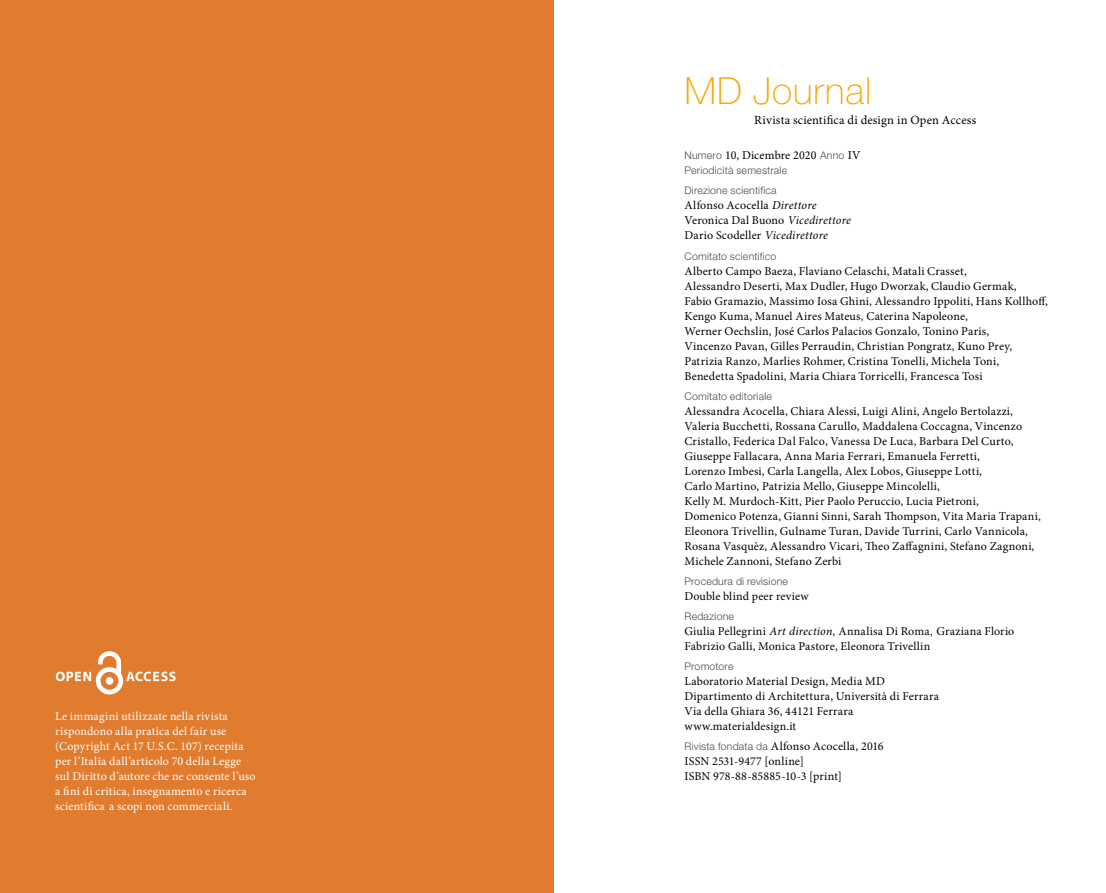
<style>
.page{position:relative;width:1106px;height:893px;background:#fff}
.page>*{position:absolute;margin:0;border:0;box-sizing:border-box;transform-origin:0 0}
.t1{font:100 37.35px "Helvetica Neue";letter-spacing:.025em;color:#f7a600;scale:1.05 1}
.t2{font:12.45px "Minion Pro";letter-spacing:.015em;color:#000}
.t3{font:12px/15px "Minion Pro";letter-spacing:.015em;color:#000}
.t4{font:12px/15px "Minion Pro";letter-spacing:.015em;color:#fff}
.t5{font:300 10.5px/20.1px "Helvetica Neue";letter-spacing:.02em;color:#4a4a49}
.s1{font-family:"Helvetica Neue";font-weight:300;font-size:10.5px;color:#4a4a49}
.s2{font-style:italic}
.s3{font-family:"Helvetica Neue";font-weight:300}
</style>
<div class="page">
<div style="left:0;top:0;width:553px;height:893px;background:#e17b2e"></div>
<svg style="left:56px;top:651px;width:120px;height:43px"></svg>
<div style="left:106px;top:677px;width:7px;height:8px;background:#fff;border-radius:50%"></div>
<p class="t4" style="left:55px;top:709px;width:202px">Le immagini utilizzate nella rivista rispondono alla pratica del fair use (Copyright Act 17 U.S.C. 107) recepita per l’Italia dall’articolo 70 della Legge sul Diritto d’autore che ne consente l’uso a fini di critica, insegnamento e ricerca scientifica a scopi non commerciali.</p>
<h1 class="t1" style="left:684px;top:70px;width:179px">MD Journal</h1>
<p class="t2" style="left:754px;top:112px;width:223px">Rivista scientifica di design in Open Access</p>
<p class="t3" style="left:684px;top:148px;width:178px"><span class="s1">Numero</span> 10, Dicembre 2020 <span class="s1">Anno</span> IV</p>
<p class="t5" style="left:684px;top:160px;width:104px">Periodicità semestrale<br>Direzione scientifica</p>
<p class="t3" style="left:684px;top:198px;width:168px">Alfonso Acocella <span class="s2">Direttore<br></span>Veronica Dal Buono <span class="s2">Vicedirettore<br></span>Dario Scodeller <span class="s2">Vicedirettore</span></p>
<p class="t5" style="left:684px;top:245px;width:93px">Comitato scientifico</p>
<p class="t3" style="left:684px;top:263px;width:365px">Alberto Campo Baeza, Flaviano Celaschi, Matali Crasset,<br>Alessandro Deserti, Max Dudler, Hugo Dworzak, Claudio Germak,<br>Fabio Gramazio, Massimo Iosa Ghini, Alessandro Ippoliti, Hans Kollhoff, Kengo Kuma, Manuel Aires Mateus, Caterina Napoleone,<br>Werner Oechslin, José Carlos Palacios Gonzalo, Tonino Paris,<br>Vincenzo Pavan, Gilles Perraudin, Christian Pongratz, Kuno Prey, Patrizia Ranzo, Marlies Rohmer, Cristina Tonelli, Michela Toni, Benedetta Spadolini, Maria Chiara Torricelli, Francesca Tosi</p>
<p class="t5" style="left:684px;top:386px;width:89px">Comitato editoriale</p>
<p class="t3" style="left:684px;top:403px;width:358px">Alessandra Acocella, Chiara Alessi, Luigi Alini, Angelo Bertolazzi, Valeria Bucchetti, Rossana Carullo, Maddalena Coccagna, Vincenzo Cristallo, Federica Dal Falco, Vanessa De Luca, Barbara Del Curto, Giuseppe Fallacara, Anna Maria Ferrari, Emanuela Ferretti,<br>Lorenzo Imbesi, Carla Langella, Alex Lobos, Giuseppe Lotti,<br>Carlo Martino, Patrizia Mello, Giuseppe Mincolelli,<br>Kelly M. Murdoch-Kitt, Pier Paolo Peruccio, Lucia Pietroni,<br>Domenico Potenza, Gianni Sinni, Sarah Thompson, Vita Maria Trapani, Eleonora Trivellin, Gulname Turan, Davide Turrini, Carlo Vannicola, Rosana Vasquèz, Alessandro Vicari, Theo Zaffagnini, Stefano Zagnoni, Michele Zannoni, Stefano Zerbi</p>
<p class="t5" style="left:684px;top:571px;width:105px">Procedura di revisione</p>
<p class="t3" style="left:684px;top:588px;width:126px">Double blind peer review</p>
<p class="t5" style="left:684px;top:606px;width:51px">Redazione</p>
<p class="t3" style="left:684px;top:624px;width:331px">Giulia Pellegrini <span class="s2">Art direction,</span> Annalisa Di Roma<span class="s3">,</span> Graziana Florio<br>Fabrizio Galli, Monica Pastore, Eleonora Trivellin</p>
<p class="t5" style="left:684px;top:656px;width:50px">Promotore</p>
<p class="t3" style="left:684px;top:674px;width:256px">Laboratorio Material Design, Media MD Dipartimento di Architettura, Università di Ferrara Via della Ghiara 36, 44121 Ferrara www.materialdesign.it</p>
<p class="t3" style="left:684px;top:739px;width:200px"><span class="s1">Rivista fondata da</span> Alfonso Acocella, 2016<br>ISSN 2531-9477 [online]<br>ISBN 978-88-85885-10-3 [print]</p>
</div>
